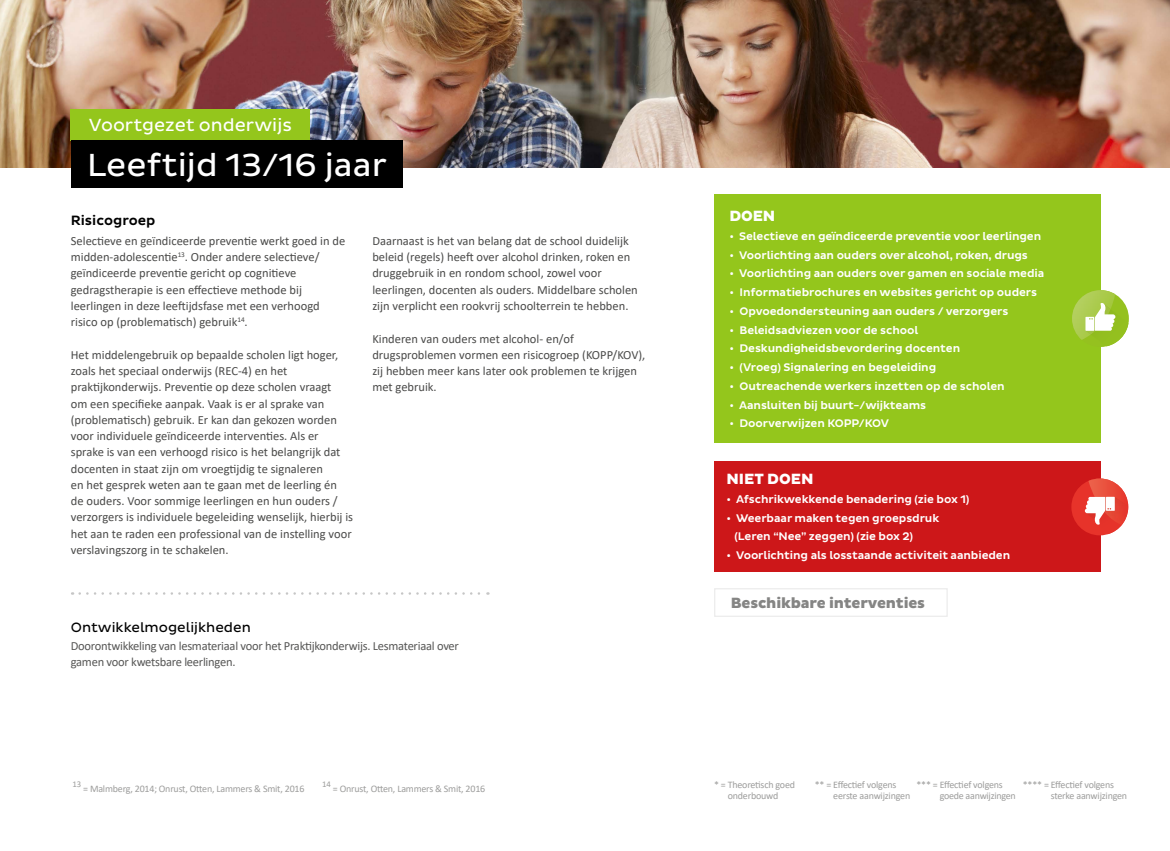
<style>
.page{position:relative;width:1170px;height:851px;background:#fff}
.page>*{position:absolute;margin:0;border:0;box-sizing:border-box;transform-origin:0 0}
.t1{font:32.5px "Pluto Sans";color:#fff}
.t2{font:17.88px "Pluto Sans";color:#fff}
.Doen{font:800 15.12px "Pluto Sans";letter-spacing:-.01em;color:#858584}
.t3{font:800 15.12px "Pluto Sans";color:#fff}
.t4{font:13.75px "Pluto Sans";color:#000}
.t5{font:500 13.75px "Pluto Sans";color:#000}
.t6{font:12.5px/16.2px "Calibri";color:#4a4a49}
.t7{font:12.5px/16.2px "Calibri";letter-spacing:-.02em;color:#575756}
.t8{font:500 11.25px "Pluto Sans";letter-spacing:-.01em;color:#fff}
.t9{font:10px/11.2px "Calibri";letter-spacing:-.02em;color:#9d9d9c}
.t10{font:8.75px "Calibri";color:#9d9d9c}
</style>
<div class="page">
<img style="left:0;top:0;width:1169px;height:167px">
<div style="left:71px;top:109px;width:239px;height:31px;background:#94c61c"></div>
<svg style="left:80px;top:592px;width:408px;height:2px"></svg>
<div style="left:71px;top:140px;width:331px;height:48px;background:#000"></div>
<div style="left:714px;top:194px;width:386px;height:248px;background:#94c61c"></div>
<div style="left:1071px;top:290px;width:57px;height:57px;background:#95c11f;border-radius:50%"></div>
<img style="left:1109px;top:309px;width:19px;height:37px">
<img style="left:1072px;top:290px;width:43px;height:50px">
<img style="left:1085px;top:331px;width:25px;height:3px">
<svg style="left:1085px;top:303px;width:30px;height:28px"></svg>
<div style="left:714px;top:460px;width:386px;height:111px;background:#cd1719"></div>
<div style="left:1071px;top:478px;width:57px;height:57px;background:#e7332a;border-radius:50%"></div>
<img style="left:1085px;top:524px;width:36px;height:10px">
<img style="left:1088px;top:478px;width:39px;height:19px">
<img style="left:1098px;top:497px;width:30px;height:28px">
<svg style="left:1084px;top:496px;width:30px;height:28px"></svg>
<div style="left:714px;top:588px;width:233px;height:28px;border:1px solid #ececec"></div>
<p class="t2" style="left:89px;top:115px;width:204px">Voortgezet onderwijs</p>
<p class="t1" style="left:87px;top:147px;width:301px">Leeftijd 13/16 jaar</p>
<p class="t5" style="left:71px;top:212px;width:86px">Risicogroep</p>
<p class="t6" style="left:71px;top:232px;width:276px">Selectieve en geïndiceerde preventie werkt goed in de midden-adolescentie<sup>13</sup>. Onder andere selectieve/</p>
<p class="t6" style="left:71px;top:265px;width:227px">geïndiceerde preventie gericht op cognitieve</p>
<p class="t6" style="left:71px;top:281px;width:233px">gedragstherapie is een effectieve methode bij</p>
<p class="t6" style="left:71px;top:297px;width:250px">leerlingen in deze leeftijdsfase met een verhoogd</p>
<p class="t6" style="left:71px;top:313px;width:178px">risico op (problematisch) gebruik<sup>14</sup>.</p>
<p class="t6" style="left:71px;top:346px;width:269px">Het middelengebruik op bepaalde scholen ligt hoger, zoals het speciaal onderwijs (REC-4) en het</p>
<p class="t6" style="left:71px;top:378px;width:262px">praktijkonderwijs. Preventie op deze scholen vraagt</p>
<p class="t6" style="left:71px;top:395px;width:255px">om een specifieke aanpak. Vaak is er al sprake van</p>
<p class="t6" style="left:71px;top:411px;width:267px">(problematisch) gebruik. Er kan dan gekozen worden voor individuele geïndiceerde interventies. Als er</p>
<p class="t6" style="left:71px;top:443px;width:271px">sprake is van een verhoogd risico is het belangrijk dat</p>
<p class="t6" style="left:71px;top:460px;width:284px">docenten in staat zijn om vroegtijdig te signaleren<br>en het gesprek weten aan te gaan met de leerling én<br>de ouders. Voor sommige leerlingen en hun ouders / verzorgers is individuele begeleiding wenselijk, hierbij is het aan te raden een professional van de instelling voor verslavingszorg in te schakelen.</p>
<p class="t6" style="left:372px;top:232px;width:259px">Daarnaast is het van belang dat de school duidelijk beleid (regels) heeft over alcohol drinken, roken en druggebruik in en rondom school, zowel voor</p>
<p class="t6" style="left:372px;top:281px;width:267px">leerlingen, docenten als ouders. Middelbare scholen zijn verplicht een rookvrij schoolterrein te hebben.</p>
<p class="t6" style="left:372px;top:330px;width:203px">Kinderen van ouders met alcohol- en/of</p>
<p class="t6" style="left:372px;top:346px;width:274px">drugsproblemen vormen een risicogroep (KOPP/KOV), zij hebben meer kans later ook problemen te krijgen met gebruik.</p>
<p class="t4" style="left:71px;top:619px;width:181px">Ontwikkelmogelijkheden</p>
<p class="t7" style="left:71px;top:637px;width:389px">Doorontwikkeling van lesmateriaal voor het Praktijkonderwijs. Lesmateriaal over gamen voor kwetsbare leerlingen.</p>
<p class="t3" style="left:729px;top:207px;width:47px">DOEN</p>
<p class="t8" style="left:729px;top:229px;width:313px">• Selectieve en geïndiceerde preventie voor leerlingen</p>
<p class="t8" style="left:729px;top:248px;width:300px">• Voorlichting aan ouders over alcohol, roken, drugs</p>
<p class="t8" style="left:729px;top:267px;width:316px">• Voorlichting aan ouders over gamen en sociale media</p>
<p class="t8" style="left:729px;top:286px;width:309px">• Informatiebrochures en websites gericht op ouders</p>
<p class="t8" style="left:729px;top:304px;width:280px">• Opvoedondersteuning aan ouders / verzorgers</p>
<p class="t8" style="left:729px;top:323px;width:190px">• Beleidsadviezen voor de school</p>
<p class="t8" style="left:729px;top:342px;width:232px">• Deskundigheidsbevordering docenten</p>
<p class="t8" style="left:729px;top:361px;width:208px">• (Vroeg) Signalering en begeleiding</p>
<p class="t8" style="left:729px;top:379px;width:277px">• Outreachende werkers inzetten op de scholen</p>
<p class="t8" style="left:729px;top:398px;width:198px">• Aansluiten bij buurt-/wijkteams</p>
<p class="t8" style="left:729px;top:417px;width:161px">• Doorverwijzen KOPP/KOV</p>
<p class="t3" style="left:726px;top:470px;width:89px">NIET DOEN</p>
<p class="t8" style="left:726px;top:492px;width:245px">• Afschrikwekkende benadering (zie box 1)</p>
<p class="t8" style="left:726px;top:511px;width:214px">• Weerbaar maken tegen groepsdruk</p>
<p class="t8" style="left:734px;top:530px;width:180px">(Leren “Nee” zeggen) (zie box 2)</p>
<p class="t8" style="left:726px;top:549px;width:285px">• Voorlichting als losstaande activiteit aanbieden</p>
<p class="Doen" style="left:730px;top:594px;width:196px">Beschikbare interventies</p>
<p class="t10" style="left:73px;top:777px;width:10px">13</p>
<p class="t9" style="left:83px;top:782px;width:223px">= Malmberg, 2014; Onrust, Otten, Lammers &amp; Smit, 2016</p>
<p class="t9" style="left:333px;top:782px;width:154px">= Onrust, Otten, Lammers &amp; Smit, 2016</p>
<p class="t9" style="left:714px;top:778px;width:82px;text-align:center">* = Theoretisch goed onderbouwd</p>
<p class="t9" style="left:833px;top:778px;width:78px;text-indent:-18px">** = Effectief volgens eerste aanwijzingen</p>
<p class="t9" style="left:1050px;top:778px;width:78px;text-indent:-28px">**** = Effectief volgens sterke aanwijzingen</p>
<p class="t9" style="left:939px;top:778px;width:78px;text-indent:-23px">*** = Effectief volgens goede aanwijzingen</p>
<p class="t10" style="left:322px;top:777px;width:10px">14</p>
</div>
